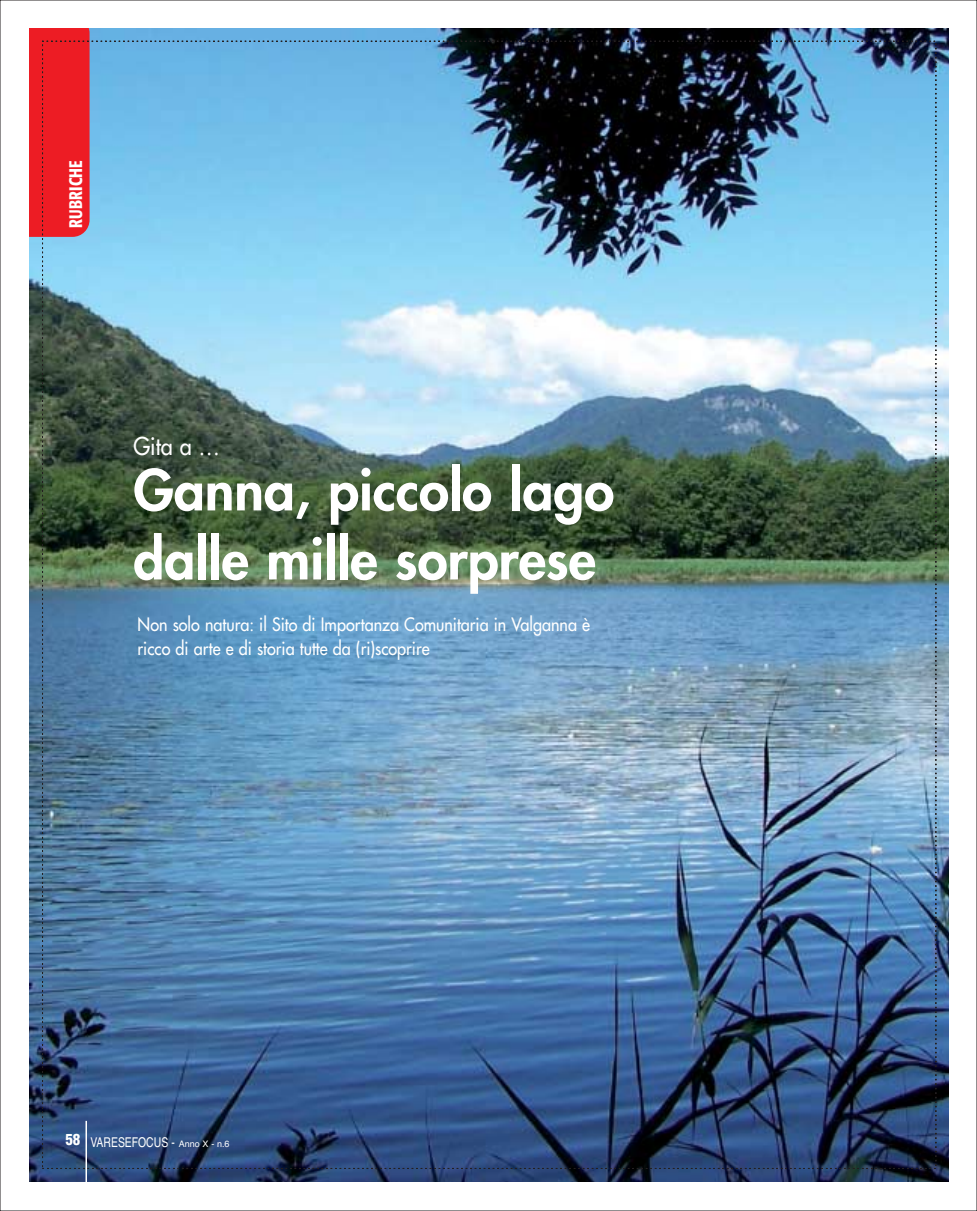
<style>
.page{position:relative;width:977px;height:1211px;background:#fff}
.page>*{position:absolute;margin:0;border:0;box-sizing:border-box;transform-origin:0 0}
.t1{font:800 54.75px/69px "Futura";color:#fff}
.t2{font:24px "Futura";color:#fff;scale:.9 1}
.t3{font:18px/24.6px "Futura";color:#fff;scale:.9 1}
.t4{font:500 condensed 18px "Formata";letter-spacing:.02em;color:#fff;scale:.9 1}
.t5{font:13.5px "Helvetica";color:#fff;scale:.77 1}
.s1{font-weight:900;font-stretch:condensed;font-size:15px}
.s2{font-size:9px}
</style>
<div class="page">
<img style="left:30px;top:28px;width:918px;height:1153px">
<hr style="left:85px;top:1120px;width:2px;height:61px;background:#fff">
<div style="left:30px;top:28px;width:60px;height:209px;background:#ed1c24"></div>
<img style="left:42px;top:41px;width:894px;height:1127px">
<p class="t4" style="left:68px;top:228px;width:77px;rotate:-90deg">RUBRICHE</p>
<h2 class="t2" style="left:133px;top:434px;width:98px">Gita a …</h2>
<h1 class="t1" style="left:133px;top:460px;width:482px">Ganna, piccolo lago dalle mille sorprese</h1>
<p class="t3" style="left:138px;top:613px;width:504px">Non solo natura: il Sito di Importanza Comunitaria in Valganna è ricco di arte e di storia tutte da (ri)scoprire</p>
<p class="t5" style="left:65px;top:1137px;width:215px"><span class="s1">58</span> VARESEFOCUS - <span class="s2">Anno X - n.6</span></p>
</div>
